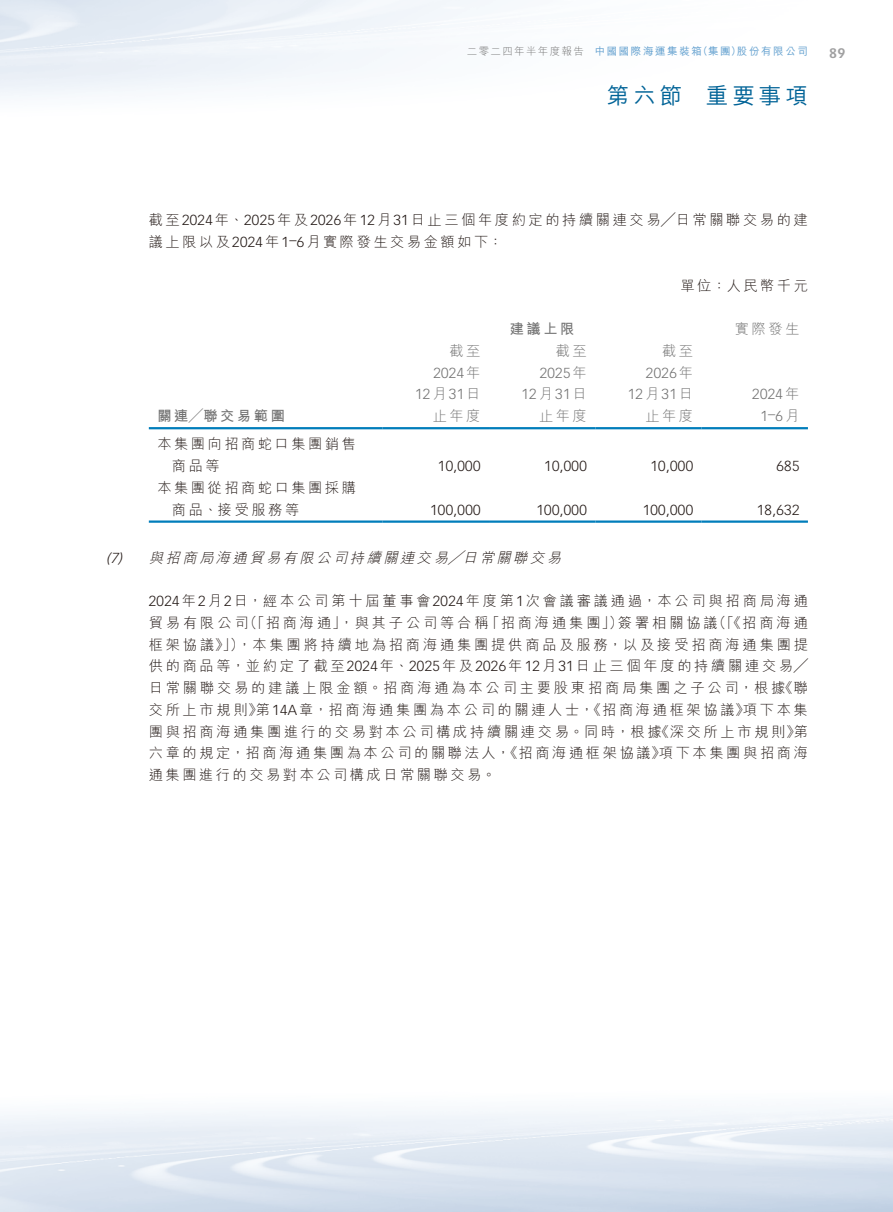
<style>
.page{position:relative;width:893px;height:1212px;background:#fff}
.page>*{position:absolute;margin:0;border:0;box-sizing:border-box;transform-origin:0 0}
.t1{font:500 22.5px "M Hei HK";letter-spacing:.18em;color:#006397}
.t2{font:300 14.25px/21.8px "M Hei HK";letter-spacing:.175em;color:#231916}
.t3{font:300 14.25px "Vectora LT Pro";letter-spacing:.025em;color:#231916}
.t4{font:300 14.25px/21.8px "Vectora LT Pro";letter-spacing:.025em;color:#727272;text-align:right}
.t5{font:italic 300 14.25px "M Hei HK";color:#231916}
.t6{font:300 14.25px "M Hei HK";letter-spacing:.175em;color:#727272}
.t7{font:700 14.25px "M Hei HK";letter-spacing:.18em;color:#727272}
.t8{font:700 13.5px "Vectora LT Pro";color:#a0a0a1}
.t9{font:500 10.5px "M Hei HK";letter-spacing:.155em;color:#5f9ece}
.s1{font-weight:300;color:#727272}
.s2{font-family:"Vectora LT Pro"}
.s3{font-family:"M Hei HK"}
</style>
<div class="page">
<hr style="left:149px;top:427px;width:234px;height:2px;background:#007dbb">
<hr style="left:383px;top:427px;width:106px;height:2px;background:#007dbb">
<hr style="left:489px;top:427px;width:106px;height:2px;background:#007dbb">
<hr style="left:595px;top:427px;width:107px;height:2px;background:#007dbb">
<hr style="left:702px;top:427px;width:106px;height:2px;background:#007dbb">
<hr style="left:149px;top:520px;width:234px;height:3px;background:#007dbb">
<hr style="left:383px;top:520px;width:106px;height:3px;background:#007dbb">
<hr style="left:489px;top:520px;width:106px;height:3px;background:#007dbb">
<hr style="left:595px;top:520px;width:107px;height:3px;background:#007dbb">
<hr style="left:702px;top:520px;width:106px;height:3px;background:#007dbb">
<p class="t9" style="left:467px;top:44px;width:343px"><span class="s1">二零二四年半年度報告</span> 中國國際海運集裝箱（集團）股份有限公司</p>
<p class="t8" style="left:829px;top:45px;width:18px">89</p>
<h1 class="t1" style="left:607px;top:80px;width:203px">第六節 重要事項</h1>
<p class="t2" style="left:149px;top:209px;width:660px">截至<span class="s2">2024</span>年、<span class="s2">2025</span>年及<span class="s2">2026</span>年<span class="s2">12</span>月<span class="s2">31</span>日止三個年度約定的持續關連交易╱日常關聯交易的建議上限以及<span class="s2">2024</span>年<span class="s2">1–6</span>月實際發生交易金額如下：</p>
<p class="t2" style="left:681px;top:274px;width:129px">單位：人民幣千元</p>
<p class="t7" style="left:157px;top:405px;width:129px">關連╱聯交易範圍</p>
<p class="t2" style="left:172px;top:433px;width:185px;text-indent:-15px">本集團向招商蛇口集團銷售商品等</p>
<p class="t6" style="left:449px;top:341px;width:33px">截至</p>
<p class="t4" style="left:415px;top:362px;width:67px">2024<span class="s3">年<br></span>12<span class="s3">月</span>31<span class="s3">日</span></p>
<p class="t6" style="left:433px;top:406px;width:49px">止年度</p>
<p class="t7" style="left:510px;top:318px;width:66px">建議上限</p>
<p class="t6" style="left:735px;top:319px;width:66px">實際發生</p>
<p class="t6" style="left:556px;top:341px;width:33px">截至</p>
<p class="t4" style="left:521px;top:362px;width:67px">2025<span class="s3">年<br></span>12<span class="s3">月</span>31<span class="s3">日</span></p>
<p class="t6" style="left:539px;top:406px;width:49px">止年度</p>
<p class="t6" style="left:662px;top:341px;width:33px">截至</p>
<p class="t4" style="left:628px;top:362px;width:67px">2026<span class="s3">年<br></span>12<span class="s3">月</span>31<span class="s3">日</span></p>
<p class="t6" style="left:645px;top:406px;width:49px">止年度</p>
<p class="t4" style="left:752px;top:383px;width:49px;text-align:center">2024<span class="s3">年<br></span>1–6<span class="s3">月</span></p>
<p class="t3" style="left:438px;top:457px;width:44px">10,000</p>
<p class="t3" style="left:544px;top:457px;width:44px">10,000</p>
<p class="t3" style="left:650px;top:457px;width:44px">10,000</p>
<p class="t3" style="left:776px;top:457px;width:24px">685</p>
<p class="t2" style="left:172px;top:476px;width:185px;text-indent:-15px">本集團從招商蛇口集團採購商品、接受服務等</p>
<p class="t3" style="left:430px;top:501px;width:52px">100,000</p>
<p class="t3" style="left:536px;top:501px;width:52px">100,000</p>
<p class="t3" style="left:643px;top:501px;width:52px">100,000</p>
<p class="t3" style="left:757px;top:501px;width:44px">18,632</p>
<p class="t5" style="left:106px;top:547px;width:461px"><span class="s2">(7)</span> 與招商局海通貿易有限公司持續關連交易╱日常關聯交易</p>
<p class="t2" style="left:149px;top:590px;width:661px;text-align:justify"><span class="s2">2024</span>年<span class="s2">2</span>月<span class="s2">2</span>日，經本公司第十屆董事會<span class="s2">2024</span>年度第<span class="s2">1</span>次會議審議通過，本公司與招商局海通貿易有限公司（「招商海通」，與其子公司等合稱「招商海通集團」）簽署相關協議（「《招商海通框架協議》」），本集團將持續地為招商海通集團提供商品及服務，以及接受招商海通集團提供的商品等，並約定了截至<span class="s2">2024</span>年、<span class="s2">2025</span>年及<span class="s2">2026</span>年<span class="s2">12</span>月<span class="s2">31</span>日止三個年度的持續關連交易╱日常關聯交易的建議上限金額。招商海通為本公司主要股東招商局集團之子公司，根據《聯交所上市規則》第<span class="s2">14A</span>章，招商海通集團為本公司的關連人士，《招商海通框架協議》項下本集團與招商海通集團進行的交易對本公司構成持續關連交易。同時，根據《深交所上市規則》第六章的規定，招商海通集團為本公司的關聯法人，《招商海通框架協議》項下本集團與招商海通集團進行的交易對本公司構成日常關聯交易。</p>
</div>
